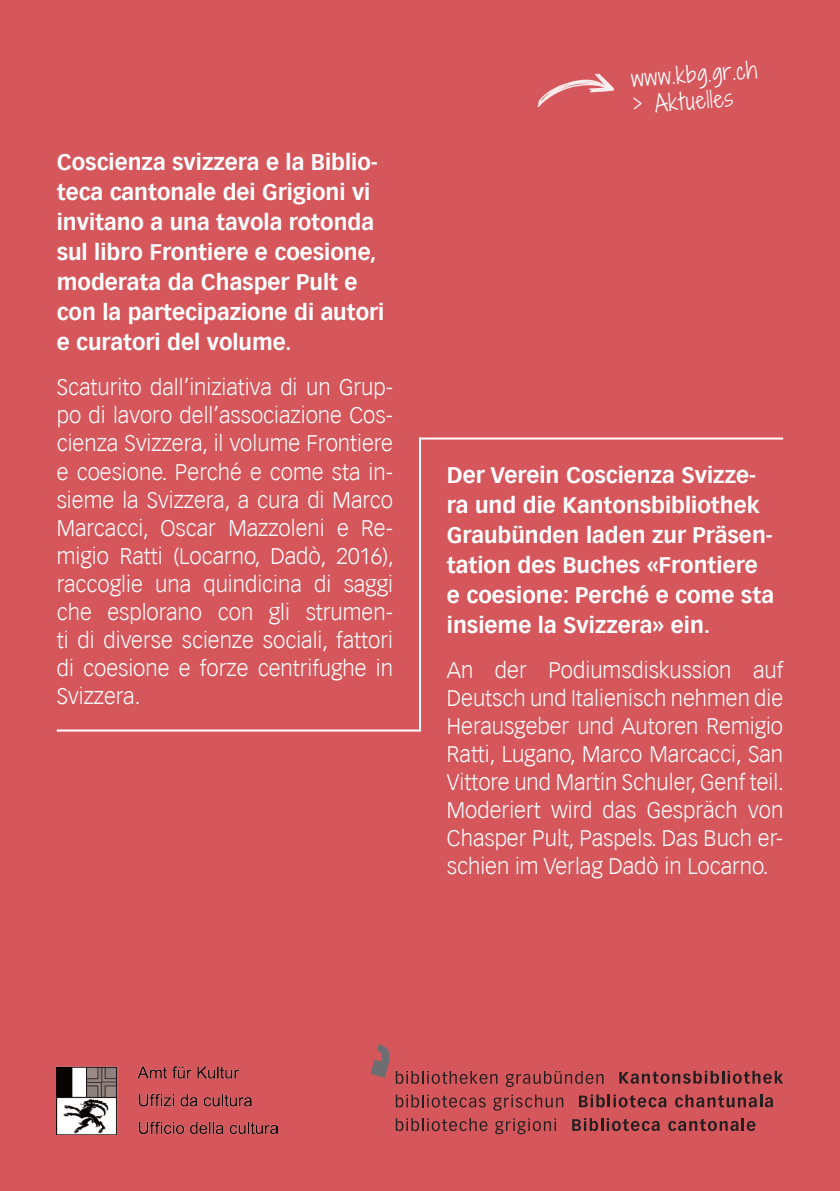
<style>
.page{position:relative;width:840px;height:1191px;background:#fff}
.page>*{position:absolute;margin:0;border:0;box-sizing:border-box;transform-origin:0 0}
.t1{font:300 22px/28px "Vectora LT";color:#fff;text-align:justify}
.t2{font:700 22px/30px "Vectora LT";color:#fff}
.t3{font:22px "Shadows Into Light Two";color:#fff}
</style>
<div class="page">
<div style="left:0;top:0;width:839px;height:1191px;background:#d5575c"></div>
<hr style="left:419px;top:437px;width:363px;height:2px;background:#fff">
<hr style="left:57px;top:729px;width:363px;height:2px;background:#fff">
<hr style="left:419px;top:437px;width:2px;height:294px;background:#fff">
<svg style="left:537px;top:73px;width:77px;height:34px"></svg>
<img style="left:57px;top:1066px;width:220px;height:68px">
<svg style="left:395px;top:1071px;width:102px;height:13px"></svg>
<svg style="left:505px;top:1071px;width:98px;height:16px"></svg>
<svg style="left:395px;top:1094px;width:90px;height:13px"></svg>
<svg style="left:493px;top:1094px;width:70px;height:16px"></svg>
<svg style="left:395px;top:1118px;width:92px;height:13px"></svg>
<svg style="left:495px;top:1118px;width:60px;height:16px"></svg>
<svg style="left:370px;top:1044px;width:19px;height:33px"></svg>
<svg style="left:619px;top:1070px;width:163px;height:13px"></svg>
<svg style="left:572px;top:1118px;width:87px;height:13px"></svg>
<svg style="left:668px;top:1118px;width:87px;height:13px"></svg>
<svg style="left:579px;top:1094px;width:87px;height:13px"></svg>
<svg style="left:675px;top:1094px;width:97px;height:13px"></svg>
<p class="t2" style="left:57px;top:147px;width:329px">Coscienza svizzera e la Biblio&shy;teca cantonale dei Grigioni vi invitano a una tavola rotonda sul libro Frontiere e coesione, moderata da Chasper Pult e con la partecipazione di autori e curatori del volume.</p>
<p class="t1" style="left:57px;top:374px;width:338px">Scaturito dall’iniziativa di un Grup&shy;po di lavoro dell’associazione Cos&shy;cienza Svizzera, il volume Frontiere e coesione. Perché e come sta in&shy;sieme la Svizzera, a cura di Marco Marcacci, Oscar Mazzoleni e Re&shy;migio Ratti (Locarno, Dadò, 2016), raccoglie una quindicina di saggi che esplorano con gli strumen&shy;ti di diverse scienze sociali, fattori di coesione e forze centrifughe in Svizzera.</p>
<p class="t3" style="left:629px;top:62px;width:128px;rotate:-4deg">www.kbg.gr.ch</p>
<p class="t3" style="left:631px;top:89px;width:102px;rotate:-4deg">&gt; Aktuelles</p>
<p class="t2" style="left:446px;top:460px;width:328px">Der Verein Coscienza Svizze&shy;ra und die Kantonsbibliothek<br>Graubünden laden zur Präsen&shy;tation des Buches «Frontiere e coesione: Perché e come sta insieme la Svizzera» ein.</p>
<p class="t1" style="left:446px;top:656px;width:338px">An der Podiumsdiskussion auf Deutsch und Italienisch nehmen die Herausgeber und Autoren Remigio Ratti, Lugano, Marco Marcacci, San Vittore und Martin Schuler, Genf teil.<br>Moderiert wird das Gespräch von Chasper Pult, Paspels. Das Buch er&shy;schien im Verlag Dadò in Locarno.</p>
</div>
